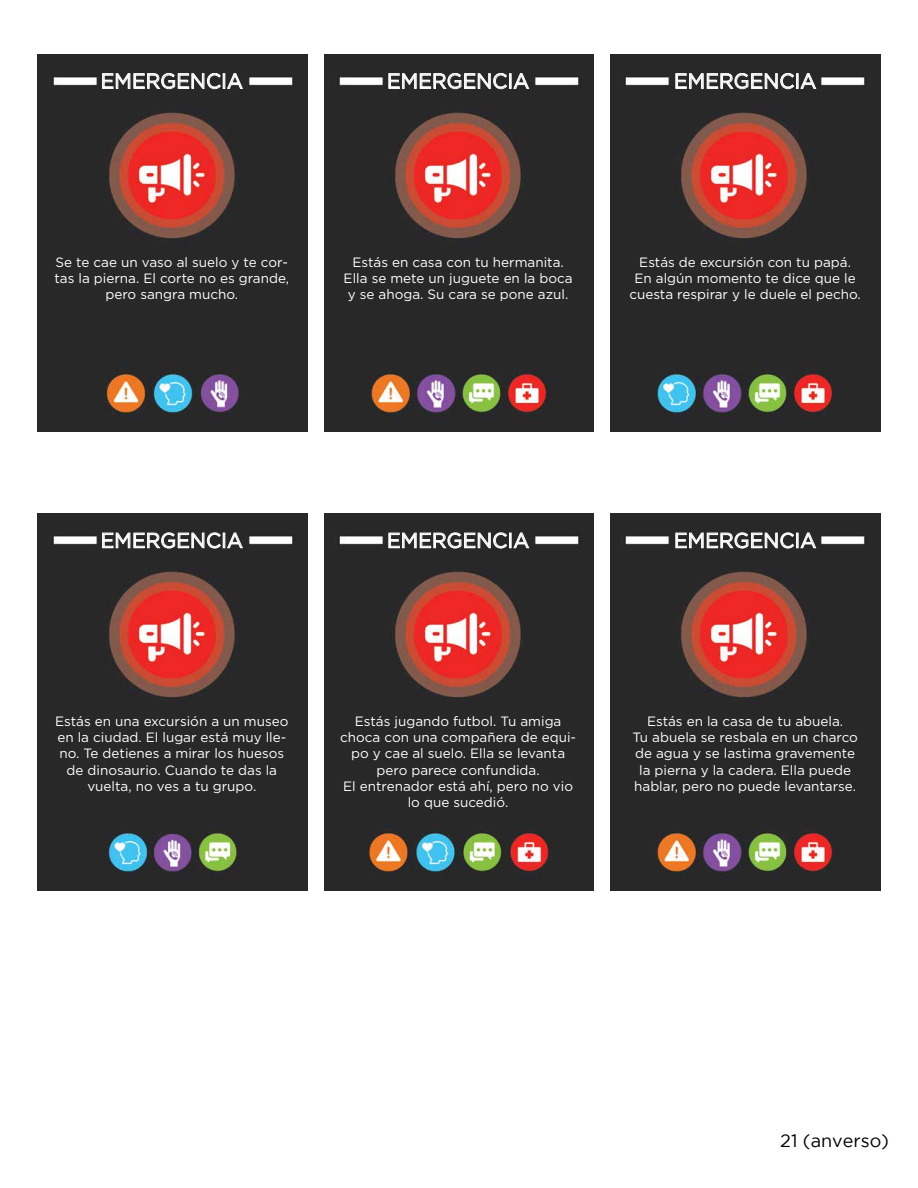
<style>
.page{position:relative;width:918px;height:1188px;background:#fff}
.page>*{position:absolute;margin:0;border:0;box-sizing:border-box;transform-origin:0 0}
.t1{font:21px "Gotham Pro";color:#fff}
.t2{font:18px "Gotham";color:#000}
.t3{font:13.5px/16.2px "Gotham Pro";color:#fff;text-align:center}
</style>
<div class="page">
<img style="left:38px;top:54px;width:270px;height:378px">
<svg style="left:102px;top:73px;width:141px;height:16px;background:#737373"></svg>
<img style="left:324px;top:54px;width:270px;height:378px">
<svg style="left:388px;top:73px;width:142px;height:16px;background:#737373"></svg>
<img style="left:610px;top:54px;width:270px;height:378px">
<svg style="left:675px;top:73px;width:142px;height:16px;background:#737373"></svg>
<img style="left:38px;top:513px;width:270px;height:378px">
<svg style="left:102px;top:532px;width:141px;height:17px;background:#6f6f6f"></svg>
<img style="left:324px;top:513px;width:270px;height:378px">
<svg style="left:388px;top:532px;width:142px;height:17px;background:#6e6e6e"></svg>
<img style="left:610px;top:513px;width:270px;height:378px">
<svg style="left:675px;top:532px;width:142px;height:17px;background:#6e6e6e"></svg>
<p class="t1" style="left:101px;top:69px;width:144px">EMERGENCIA</p>
<p class="t1" style="left:387px;top:69px;width:144px">EMERGENCIA</p>
<p class="t1" style="left:674px;top:69px;width:144px">EMERGENCIA</p>
<p class="t3" style="left:54px;top:254px;width:236px">Se te cae un vaso al suelo y te cor&shy;tas la pierna. El corte no es grande, pero sangra mucho.</p>
<p class="t3" style="left:344px;top:254px;width:230px">Estás en casa con tu hermanita.<br>Ella se mete un juguete en la boca y se ahoga. Su cara se pone azul.</p>
<p class="t3" style="left:629px;top:254px;width:233px">Estás de excursión con tu papá.<br>En algún momento te dice que le cuesta respirar y le duele el pecho.</p>
<p class="t1" style="left:101px;top:529px;width:144px">EMERGENCIA</p>
<p class="t1" style="left:387px;top:529px;width:144px">EMERGENCIA</p>
<p class="t1" style="left:674px;top:529px;width:144px">EMERGENCIA</p>
<p class="t3" style="left:55px;top:713px;width:235px">Estás en una excursión a un museo en la ciudad. El lugar está muy lle&shy;no. Te detienes a mirar los huesos de dinosaurio. Cuando te das la vuelta, no ves a tu grupo.</p>
<p class="t3" style="left:340px;top:713px;width:237px">Estás jugando futbol. Tu amiga choca con una compañera de equi&shy;po y cae al suelo. Ella se levanta pero parece confundida.<br>El entrenador está ahí, pero no vio lo que sucedió.</p>
<p class="t3" style="left:632px;top:713px;width:227px">Estás en la casa de tu abuela.<br>Tu abuela se resbala en un charco de agua y se lastima gravemente la pierna y la cadera. Ella puede hablar, pero no puede levantarse.</p>
<p class="t2" style="left:780px;top:1131px;width:110px">21 (anverso)</p>
</div>
